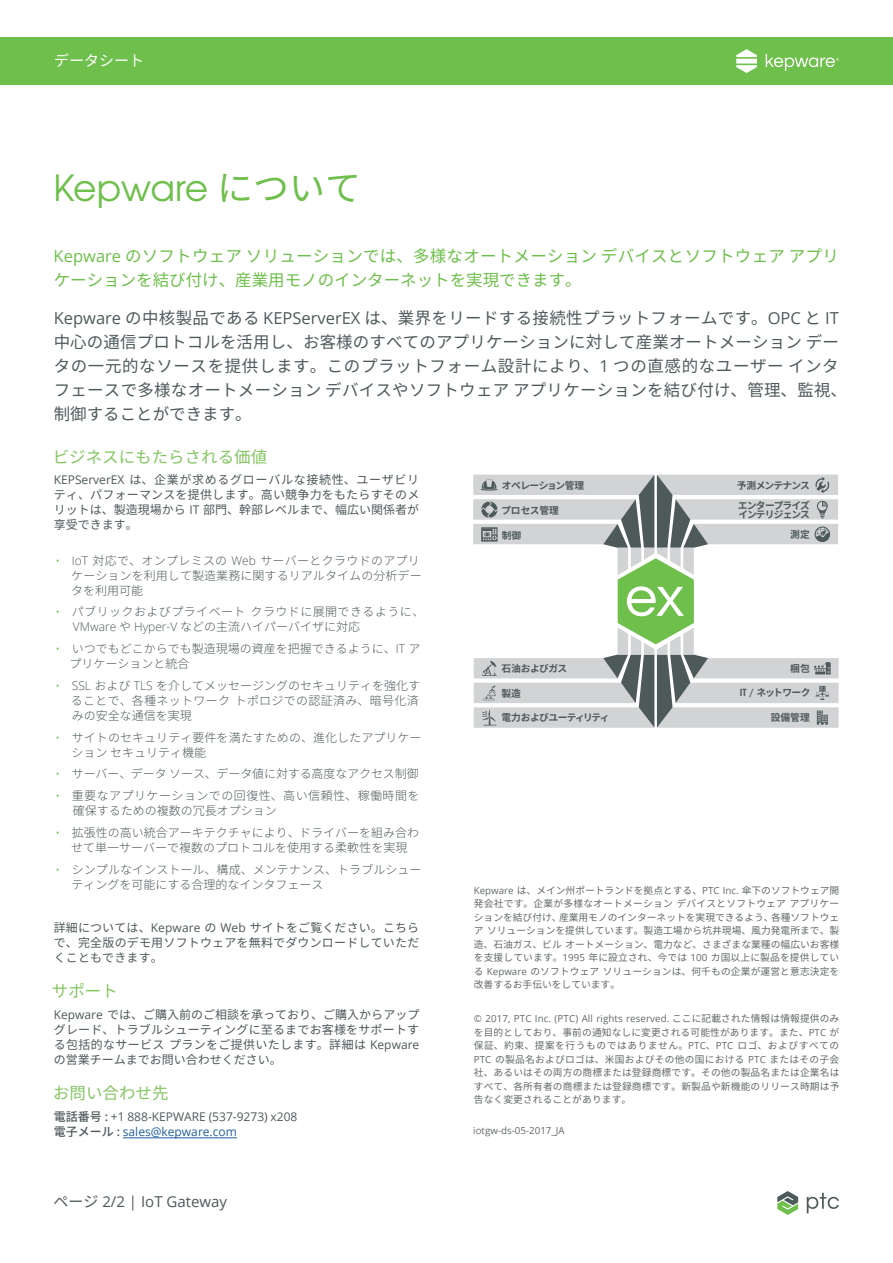
<style>
.page{position:relative;width:893px;height:1263px;background:#fff}
.page>*{position:absolute;margin:0;border:0;box-sizing:border-box;transform-origin:0 0}
.t1{font:36px "Te X Gyre Adventor";letter-spacing:-.01em;color:#6ebf4b}
.t2{font:16.5px/24px "Noto Sans CJ Kjp";letter-spacing:.015em;color:#4e5a5b}
.t3{font:16.5px/24px "Noto Sans CJ Kjp";letter-spacing:.015em;color:#6ebf4b}
.t4{font:16.5px "Noto Sans CJ Kjp";color:#85c664}
.t5{font:15px "Open Sans";color:#4e595a}
.t6{font:15px "Noto Sans CJ Kjp";color:#fff}
.t7{font:300 12px/15px "Noto Sans CJ Kjp";color:#4e595a}
.t8{font:12px/15px "Noto Sans CJ Kjp";letter-spacing:.015em;color:#4e595a;text-align:justify}
.t9{font:300 12px/15px "Noto Sans CJ Kjp";letter-spacing:.035em;color:#4e595a}
.t10{font:12px/15px "Open Sans";color:#4e595a}
.t11{font:300 12px/15px "Noto Sans CJ Kjp";letter-spacing:.04em;color:#4e595a}
.t12{font:9.75px/13.5px "Noto Sans CJ Kjp";letter-spacing:.01em;color:#63696a;text-align:justify}
.t13{font:9.75px "Open Sans";letter-spacing:.01em;color:#63696a}
.t14{font:700 9.75px "Noto Sans CJ Kjp";letter-spacing:-.06em;color:#4e595a}
.t15{font:700 9.75px/20.1px "Noto Sans CJ Kjp";letter-spacing:-.08em;color:#4e595a}
.t16{font:700 9.75px/19.8px "Noto Sans CJ Kjp";letter-spacing:-.09em;color:#4e595a;text-align:right}
.s1{font-family:"Noto Sans CJ Kjp"}
.s2{font-family:"Open Sans"}
.s3{font-family:"Open Sans";color:#6ebf4b}
.s4{font-family:"Noto Sans CJ Kjp";font-weight:500}
.s5{font-weight:600}
.s6{color:#215e9f}
.s7{font-family:"Te X Gyre Adventor"}
</style>
<div class="page">
<div style="left:0;top:37px;width:893px;height:48px;background:#6ebf4b"></div>
<svg style="left:777px;top:1191px;width:21px;height:24px"></svg>
<svg style="left:807px;top:1193px;width:32px;height:20px"></svg>
<svg style="left:766px;top:54px;width:73px;height:17px"></svg>
<svg style="left:736px;top:49px;width:21px;height:24px"></svg>
<hr style="left:123px;top:1137px;width:114px;height:1px;background:#215e9f">
<svg style="left:473px;top:475px;width:366px;height:253px"></svg>
<h3 class="t6" style="left:54px;top:52px;width:91px">データシート</h3>
<h1 class="t1" style="left:54px;top:159px;width:309px">Kepware <span class="s1">について</span></h1>
<h2 class="t3" style="left:54px;top:244px;width:787px"><span class="s2">Kepware</span> のソフトウェアソリューションでは、多様なオートメーションデバイスとソフトウェアアプリケーションを結び付け、産業用モノのインターネットを実現できます。</h2>
<p class="t2" style="left:54px;top:306px;width:795px"><span class="s2">Kepware</span> の中核製品である <span class="s2">KEPServerEX</span> は、業界をリードする接続性プラットフォームです。<span class="s2">OPC</span> と <span class="s2">IT</span>中心の通信プロトコルを活用し、お客様のすべてのアプリケーションに対して産業オートメーションデータの一元的なソースを提供します。このプラットフォーム設計により、<span class="s2">1</span> つの直感的なユーザーインタフェースで多様なオートメーションデバイスやソフトウェアアプリケーションを結び付け、管理、監視、制御することができます。</p>
<h2 class="t4" style="left:53px;top:447px;width:216px">ビジネスにもたらされる価値</h2>
<p class="t8" style="left:54px;top:473px;width:367px"><span class="s2">KEPServerEX</span> は、企業が求めるグローバルな接続性、ユーザビリティ、パフォーマンスを提供します。高い競争力をもたらすそのメリットは、製造現場から <span class="s2">IT</span> 部門、幹部レベルまで、幅広い関係者が享受できます。</p>
<p class="t7" style="left:71px;top:553px;width:352px;text-indent:-16px"><span class="s3">•</span> <span class="s2">IoT</span> 対応で、オンプレミスの <span class="s2">Web</span> サーバーとクラウドのアプリケーションを利用して製造業務に関するリアルタイムの分析データを利用可能</p>
<p class="t9" style="left:73px;top:605px;width:353px;text-indent:-17px"><span class="s3">•</span> パブリックおよびプライベートクラウドに展開できるように、<br><span class="s2">VMware</span> や <span class="s2">Hyper-V</span> などの主流ハイパーバイザに対応</p>
<p class="t7" style="left:70px;top:641px;width:353px;text-indent:-14px"><span class="s3">•</span> いつでもどこからでも製造現場の資産を把握できるように、<span class="s2">IT</span> アプリケーションと統合</p>
<p class="t7" style="left:71px;top:678px;width:351px;text-indent:-15px"><span class="s3">•</span> <span class="s2">SSL</span> および <span class="s2">TLS</span> を介してメッセージングのセキュリティを強化することで、各種ネットワークトポロジでの認証済み、暗号化済みの安全な通信を実現</p>
<p class="t7" style="left:71px;top:730px;width:352px;text-indent:-16px"><span class="s3">•</span> サイトのセキュリティ要件を満たすための、進化したアプリケーションセキュリティ機能</p>
<p class="t7" style="left:56px;top:767px;width:365px"><span class="s3">•</span> サーバー、データソース、データ値に対する高度なアクセス制御</p>
<p class="t11" style="left:73px;top:788px;width:348px;text-indent:-17px"><span class="s3">•</span> 重要なアプリケーションでの回復性、高い信頼性、稼働時間を確保するための複数の冗長オプション</p>
<p class="t7" style="left:56px;top:825px;width:365px;text-align:center"><span class="s3">•</span> 拡張性の高い統合アーキテクチャにより、ドライバーを組み合わせて単一サーバーで複数のプロトコルを使用する柔軟性を実現</p>
<p class="t7" style="left:71px;top:862px;width:352px;text-indent:-16px"><span class="s3">•</span> シンプルなインストール、構成、メンテナンス、トラブルシューティングを可能にする合理的なインタフェース</p>
<p class="t8" style="left:54px;top:920px;width:367px">詳細については、<span class="s2">Kepware</span> の <span class="s2">Web</span> サイトをご覧ください。こちらで、完全版のデモ用ソフトウェアを無料でダウンロードしていただくこともできます。</p>
<h2 class="t4" style="left:52px;top:982px;width:68px">サポート</h2>
<p class="t8" style="left:54px;top:1007px;width:367px"><span class="s2">Kepware</span> では、ご購入前のご相談を承っており、ご購入からアップグレード、トラブルシューティングに至るまでお客様をサポートする包括的なサービスプランをご提供いたします。詳細は <span class="s2">Kepware</span>の営業チームまでお問い合わせください。</p>
<h2 class="t4" style="left:53px;top:1084px;width:117px">お問い合わせ先</h2>
<p class="t10" style="left:54px;top:1109px;width:245px"><span class="s4">電話番号</span> <span class="s5">:</span> +1 888-KEPWARE (537-9273) x208<span class="s4">電子メール</span> <span class="s5">:</span> <span class="s6">sales@kepware.com</span></p>
<h3 class="t5" style="left:53px;top:1191px;width:175px"><span class="s1">ページ</span> 2/2 | IoT Gateway</h3>
<p class="t14" style="left:502px;top:480px;width:84px">オペレーション管理</p>
<p class="t15" style="left:737px;top:475px;width:75px">予測メンテナンスエンタープライズ</p>
<p class="t16" style="left:738px;top:505px;width:73px">インテリジェンス測定</p>
<p class="t14" style="left:502px;top:505px;width:59px">プロセス管理</p>
<p class="t14" style="left:502px;top:529px;width:21px">制御</p>
<p class="t14" style="left:501px;top:663px;width:67px">石油およびガス</p>
<p class="t14" style="left:501px;top:688px;width:21px">製造</p>
<p class="t14" style="left:790px;top:663px;width:21px">梱包</p>
<p class="t14" style="left:740px;top:687px;width:72px"><span class="s7">IT /</span> ネットワーク</p>
<p class="t14" style="left:501px;top:712px;width:110px">電力およびユーティリティ</p>
<p class="t14" style="left:771px;top:712px;width:40px">設備管理</p>
<p class="t12" style="left:474px;top:884px;width:367px"><span class="s2">Kepware</span> は、メイン州ポートランドを拠点とする、<span class="s2">PTC Inc.</span> 傘下のソフトウェア開発会社です。企業が多様なオートメーションデバイスとソフトウェアアプリケーションを結び付け、産業用モノのインターネットを実現できるよう、各種ソフトウェアソリューションを提供しています。製造工場から坑井現場、風力発電所まで、製造、石油ガス、ビルオートメーション、電力など、さまざまな業種の幅広いお客様を支援しています。<span class="s2">1995</span> 年に設立され、今では <span class="s2">100</span> カ国以上に製品を提供している <span class="s2">Kepware</span> のソフトウェアソリューションは、何千もの企業が運営と意志決定を改善するお手伝いをしています。</p>
<p class="t13" style="left:474px;top:1012px;width:367px">© 2017, PTC Inc. (PTC) All rights reserved. <span class="s1">ここに記載された情報は情報提供のみ</span></p>
<p class="t12" style="left:474px;top:1025px;width:367px">を目的としており、事前の通知なしに変更される可能性があります。また、<span class="s2">PTC</span> が保証、約束、提案を行うものではありません。<span class="s2">PTC</span>、<span class="s2">PTC</span> ロゴ、およびすべての<span class="s2">PTC</span> の製品名およびロゴは、米国およびその他の国における <span class="s2">PTC</span> またはその子会社、あるいはその両方の商標または登録商標です。その他の製品名または企業名はすべて、各所有者の商標または登録商標です。新製品や新機能のリリース時期は予告なく変更されることがあります。</p>
<p class="t13" style="left:473px;top:1124px;width:93px">iotgw-ds-05-2017_JA</p>
</div>
